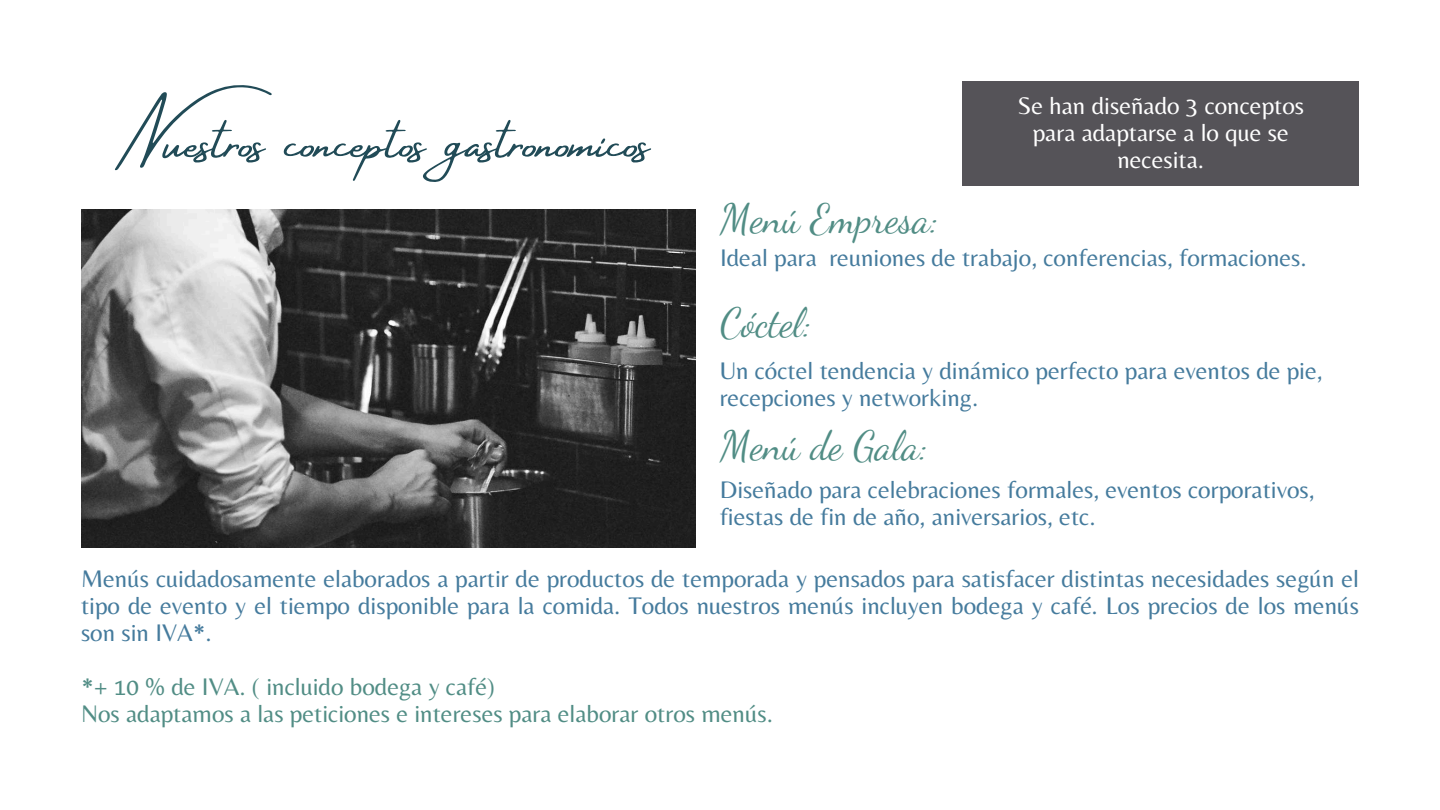
<style>
.page{position:relative;width:1440px;height:810px;background:#fff}
.page>*{position:absolute;margin:0;border:0;box-sizing:border-box;transform-origin:0 0}
.t1{font:53px "Amsterdam Four";color:#214b57}
.t2{font:40px "Dancing Script";color:#518d85}
.t3{font:25px/27px "Belleza";color:#457b9d}
.t4{font:25px/27px "Belleza";color:#518d85}
.t5{font:25px/27px "Belleza";color:#fff;text-align:center}
</style>
<div class="page">
<img style="left:81px;top:210px;width:614px;height:338px">
<div style="left:963px;top:81px;width:396px;height:104px;background:#555358"></div>
<h1 class="t1" style="left:127px;top:113px;width:525px">Nuestros conceptos gastronomicos</h1>
<h2 class="t2" style="left:720px;top:195px;width:220px">Menú Empresa:</h2>
<p class="t5" style="left:1017px;top:92px;width:288px">Se han diseñado 3 conceptos para adaptarse a lo que se necesita.</p>
<p class="t3" style="left:720px;top:243px;width:588px">Ideal para reuniones de trabajo, conferencias, formaciones.</p>
<h2 class="t2" style="left:720px;top:299px;width:93px">Cóctel:</h2>
<p class="t3" style="left:720px;top:357px;width:605px">Un cóctel tendencia y dinámico perfecto para eventos de pie, recepciones y networking.</p>
<h2 class="t2" style="left:720px;top:422px;width:210px">Menú de Gala:</h2>
<p class="t3" style="left:720px;top:475px;width:597px;line-height:27.4px">Diseñado para celebraciones formales, eventos corporativos, fiestas de fin de año, aniversarios, etc.</p>
<p class="t3" style="left:81px;top:565px;width:1279px;text-align:justify">Menús cuidadosamente elaborados a partir de productos de temporada y pensados para satisfacer distintas necesidades según el tipo de evento y el tiempo disponible para la comida. Todos nuestros menús incluyen bodega y café. Los precios de los menús son sin IVA*.</p>
<p class="t4" style="left:81px;top:673px;width:694px">*+ 10 % de IVA. ( incluido bodega y café)<br>Nos adaptamos a las peticiones e intereses para elaborar otros menús.</p>
</div>
